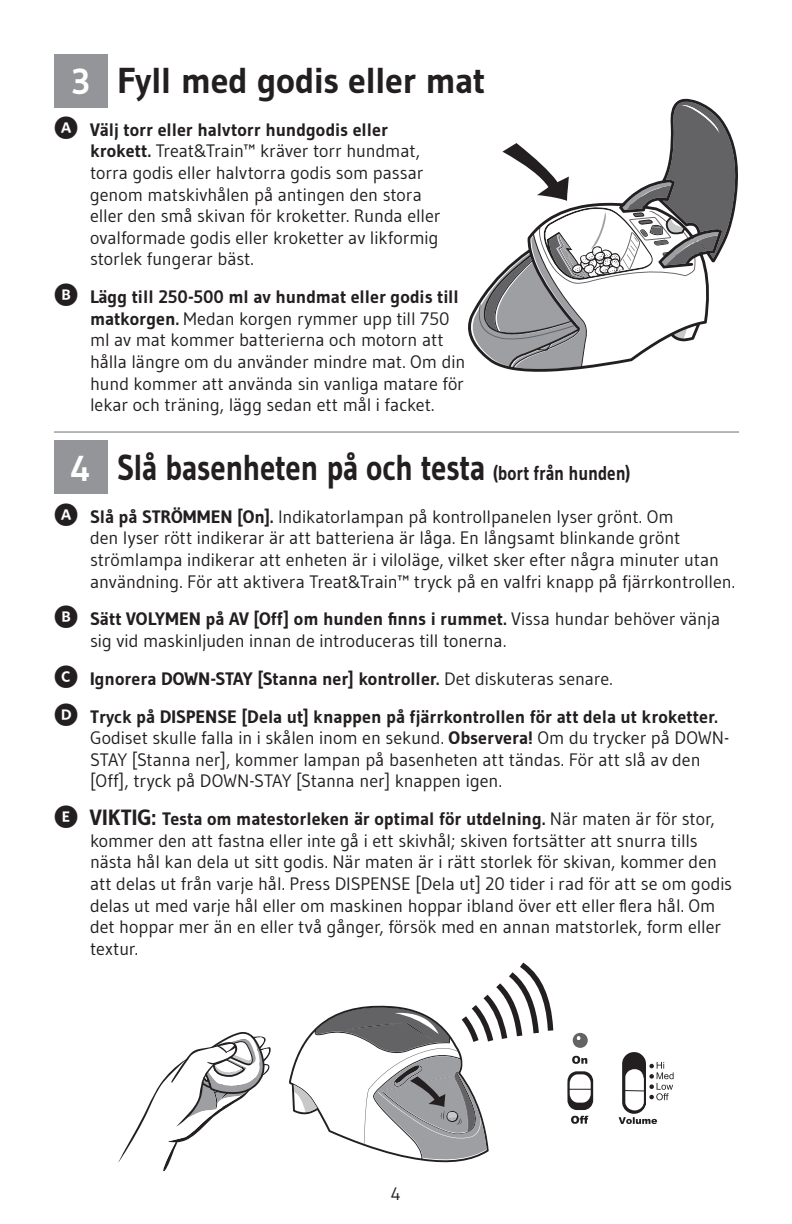
<style>
.page{position:relative;width:792px;height:1224px;background:#fff}
.page>*{position:absolute;margin:0;border:0;box-sizing:border-box;transform-origin:0 0}
.t1{font:700 36px "Gudea";letter-spacing:-.015em;color:#231f20;scale:.86 1}
.t2{font:700 36px "Gudea";letter-spacing:-.015em;color:#231f20}
.t3{font:700 36px "Gudea";color:#fff}
.t4{font:18px/21.6px "Gudea";letter-spacing:-.005em;color:#231f20}
.t5{font:700 18px "Gudea";color:#231f20}
.s1{font-family:"Whitney Index Black Round Bd";font-size:24px}
.s2{font-weight:700}
.s3{font-size:20px}
.s4{font-family:"Whitney Index Black Round Bd";font-weight:400;font-size:24px}
.s5{font-weight:400}
.s6{font-weight:700;font-size:22px}
</style>
<div class="page">
<hr style="left:54px;top:431px;width:685px;height:2px;background:#9d9fa2">
<svg style="left:468px;top:317px;width:113px;height:55px"></svg>
<svg style="left:470px;top:98px;width:268px;height:271px"></svg>
<div style="left:54px;top:54px;width:54px;height:54px;background:#939598"></div>
<div style="left:54px;top:441px;width:54px;height:53px;background:#939598"></div>
<svg style="left:289px;top:963px;width:264px;height:200px"></svg>
<svg style="left:573px;top:1033px;width:15px;height:15px"></svg>
<svg style="left:567px;top:1056px;width:27px;height:68px"></svg>
<svg style="left:619px;top:1052px;width:55px;height:72px"></svg>
<svg style="left:118px;top:1032px;width:153px;height:139px"></svg>
<p class="t2" style="left:117px;top:58px;width:370px">Fyll med godis eller mat</p>
<p class="t4" style="left:90px;top:118px;width:352px;text-indent:-36px"><span class="s1">A</span> <span class="s2">Välj torr eller halvtorr hundgodis eller krokett.</span> Treat&amp;Train™ kräver torr hundmat, torra godis eller halvtorra godis som passar genom matskivhålen på antingen den stora eller den små skivan för kroketter. Runda eller ovalformade godis eller kroketter av likformig storlek fungerar bäst.</p>
<p class="t4" style="left:90px;top:286px;width:377px;text-indent:-36px"><span class="s1">B</span> <span class="s2">Lägg till 250-500 ml av hundmat eller godis till matkorgen.</span> Medan korgen rymmer upp till 750 ml av mat kommer batterierna och motorn att hålla längre om du använder mindre mat. Om din hund kommer att använda sin vanliga matare för lekar och träning, lägg sedan ett mål i facket.</p>
<p class="t1" style="left:117px;top:445px;width:598px">Slå basenheten på och testa <span class="s3">(bort från hunden)</span></p>
<p class="t4" style="left:90px;top:505px;width:645px;text-indent:-36px"><span class="s1">A</span> <span class="s2">Slå på STRÖMMEN [On].</span> Indikatorlampan på kontrollpanelen lyser grönt. Om<br>den lyser rött indikerar är att batteriena är låga. En långsamt blinkande grönt strömlampa indikerar att enheten är i viloläge, vilket sker efter några minuter utan användning. För att aktivera Treat&amp;Train™ tryck på en valfri knapp på fjärrkontrollen.</p>
<p class="t4" style="left:90px;top:608px;width:632px;text-indent:-36px"><span class="s1">B</span> <span class="s2">Sätt VOLYMEN på AV [Off] om hunden finns i rummet.</span> Vissa hundar behöver vänja sig vid maskinljuden innan de introduceras till tonerna.</p>
<p class="t5" style="left:54px;top:667px;width:558px"><span class="s4">C</span> Ignorera DOWN-STAY [Stanna ner] kontroller. <span class="s5">Det diskuteras senare.</span></p>
<p class="t4" style="left:90px;top:705px;width:641px;text-indent:-36px"><span class="s1">D</span> <span class="s2">Tryck på DISPENSE [Dela ut] knappen på fjärrkontrollen för att dela ut kroketter.<br></span>Godiset skulle falla in i skålen inom en sekund. <span class="s2">Observera!</span> Om du trycker på DOWN-STAY [Stanna ner], kommer lampan på basenheten att tändas. För att slå av den [Off], tryck på DOWN-STAY [Stanna ner] knappen igen.</p>
<p class="t4" style="left:90px;top:808px;width:644px;text-indent:-36px"><span class="s1">E</span> <span class="s6">VIKTIG:</span> <span class="s2">Testa om matestorleken är optimal för utdelning.</span> När maten är för stor, kommer den att fastna eller inte gå i ett skivhål; skiven fortsätter att snurra tills nästa hål kan dela ut sitt godis. När maten är i rätt storlek för skivan, kommer den att delas ut från varje hål. Press DISPENSE [Dela ut] 20 tider i rad för att se om godis delas ut med varje hål eller om maskinen hoppar ibland över ett eller flera hål. Om det hoppar mer än en eller två gånger, försök med en annan matstorlek, form eller textur.</p>
<p class="t3" style="left:71px;top:59px;width:21px">3</p>
<p class="t3" style="left:71px;top:446px;width:21px">4</p>
<p class="t4" style="left:391px;top:1183px;width:11px">4</p>
</div>
